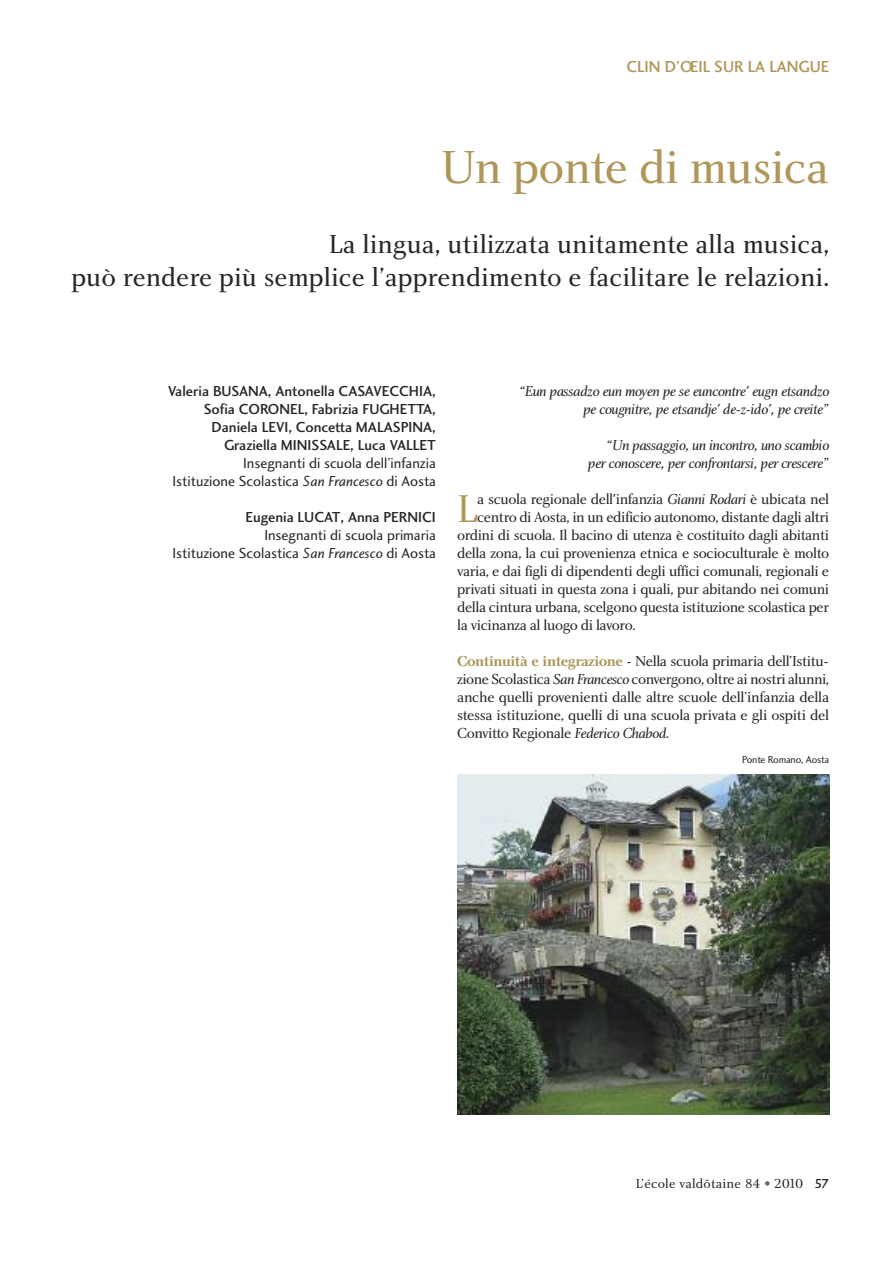
<style>
.page{position:relative;width:893px;height:1263px;background:#fff}
.page>*{position:absolute;margin:0;border:0;box-sizing:border-box;transform-origin:0 0}
.t1{font:48px "Charlotte Book Plain";letter-spacing:-.015em;color:#af965b}
.t2{font:40.05px "Charlotte Book Plain";color:#af965b}
.t3{font:27px/32.4px "Charlotte Book Plain";color:#272627;text-align:right}
.t4{font:16.5px "Charlotte Sans Medium Plain";color:#af965b}
.t5{font:15px/18px "Charlotte Book Plain";letter-spacing:-.03em;color:#272627;text-align:justify}
.t6{font:15px/18px "Charlotte Book Italic Plain";letter-spacing:-.03em;color:#272627;text-align:right}
.t7{font:15px/18px "Charlotte Sans Medium Plain";color:#272627;text-align:right}
.t8{font:15px/18px "Charlotte Sans Book Plain";color:#272627;text-align:right}
.t9{font:13.5px "Charlotte Book Plain";letter-spacing:.015em;color:#272627}
.t10{font:10.5px "Charlotte Sans Book Plain";letter-spacing:-.015em;color:#272627}
.s1{font-family:"Charlotte Sans Book Italic Plain"}
.s2{font-family:"Charlotte Book Italic Plain"}
.s3{font-family:"Charlotte Bold Plain";color:#af965b}
.s4{color:#686768}
.s5{font-family:"Charlotte Sans Medium Plain"}
</style>
<div class="page">
<img style="left:457px;top:774px;width:372px;height:340px">
<p class="t4" style="left:626px;top:60px;width:204px">CLIN D’OEIL SUR LA LANGUE</p>
<h1 class="t1" style="left:442px;top:149px;width:389px">Un ponte di musica</h1>
<h3 class="t3" style="left:71px;top:231px;width:759px">La lingua, utilizzata unitamente alla musica,<br>può rendere più semplice l’apprendimento e facilitare le relazioni.</h3>
<p class="t7" style="left:168px;top:383px;width:269px">Valeria BUSANA, Antonella CASAVECCHIA, Sofia CORONEL, Fabrizia FUGHETTA, Daniela LEVI, Concetta MALASPINA, Graziella MINISSALE, Luca VALLET</p>
<p class="t8" style="left:172px;top:455px;width:265px">Insegnanti di scuola dell’infanzia<br>Istituzione Scolastica <span class="s1">San Francesco</span> di Aosta</p>
<p class="t7" style="left:246px;top:509px;width:192px">Eugenia LUCAT, Anna PERNICI</p>
<p class="t8" style="left:172px;top:527px;width:265px">Insegnanti di scuola primaria<br>Istituzione Scolastica <span class="s1">San Francesco</span> di Aosta</p>
<p class="t6" style="left:519px;top:383px;width:312px">“Eun passadzo eun moyen pe se euncontre' eugn etsandzo pe cougnitre, pe etsandje' de-z-ido', pe creite”</p>
<p class="t6" style="left:588px;top:437px;width:243px">“Un passaggio, un incontro, uno scambio per conoscere, per confrontarsi, per crescere”</p>
<h2 class="t2" style="left:457px;top:494px;width:22px">L</h2>
<p class="t5" style="left:477px;top:491px;width:353px">a scuola regionale dell'infanzia <span class="s2">Gianni Rodari</span> è ubicata nel</p>
<p class="t5" style="left:477px;top:509px;width:353px">centro di Aosta, in un edificio autonomo, distante dagli altri</p>
<p class="t5" style="left:457px;top:527px;width:374px">ordini di scuola. Il bacino di utenza è costituito dagli abitanti</p>
<p class="t5" style="left:457px;top:545px;width:374px">della zona, la cui provenienza etnica e socioculturale è molto</p>
<p class="t5" style="left:457px;top:563px;width:374px">varia, e dai figli di dipendenti degli uffici comunali, regionali e</p>
<p class="t5" style="left:457px;top:581px;width:374px">privati situati in questa zona i quali, pur abitando nei comuni</p>
<p class="t5" style="left:457px;top:599px;width:374px">della cintura urbana, scelgono questa istituzione scolastica per</p>
<p class="t5" style="left:457px;top:617px;width:180px">la vicinanza al luogo di lavoro.</p>
<p class="t5" style="left:457px;top:653px;width:374px"><span class="s3">Continuità e integrazione</span> - Nella scuola primaria dell’Istitu&shy;zione Scolastica <span class="s2">San Francesco</span> convergono, oltre ai nostri alunni, anche quelli provenienti dalle altre scuole dell’infanzia della stessa istituzione, quelli di una scuola privata e gli ospiti del Convitto Regionale <span class="s2">Federico Chabod</span>.</p>
<p class="t10" style="left:742px;top:755px;width:88px">Ponte Romano, Aosta</p>
<p class="t9" style="left:636px;top:1178px;width:195px">L’école valdôtaine 84 <span class="s4">•</span> 2010 <span class="s5">57</span></p>
</div>
